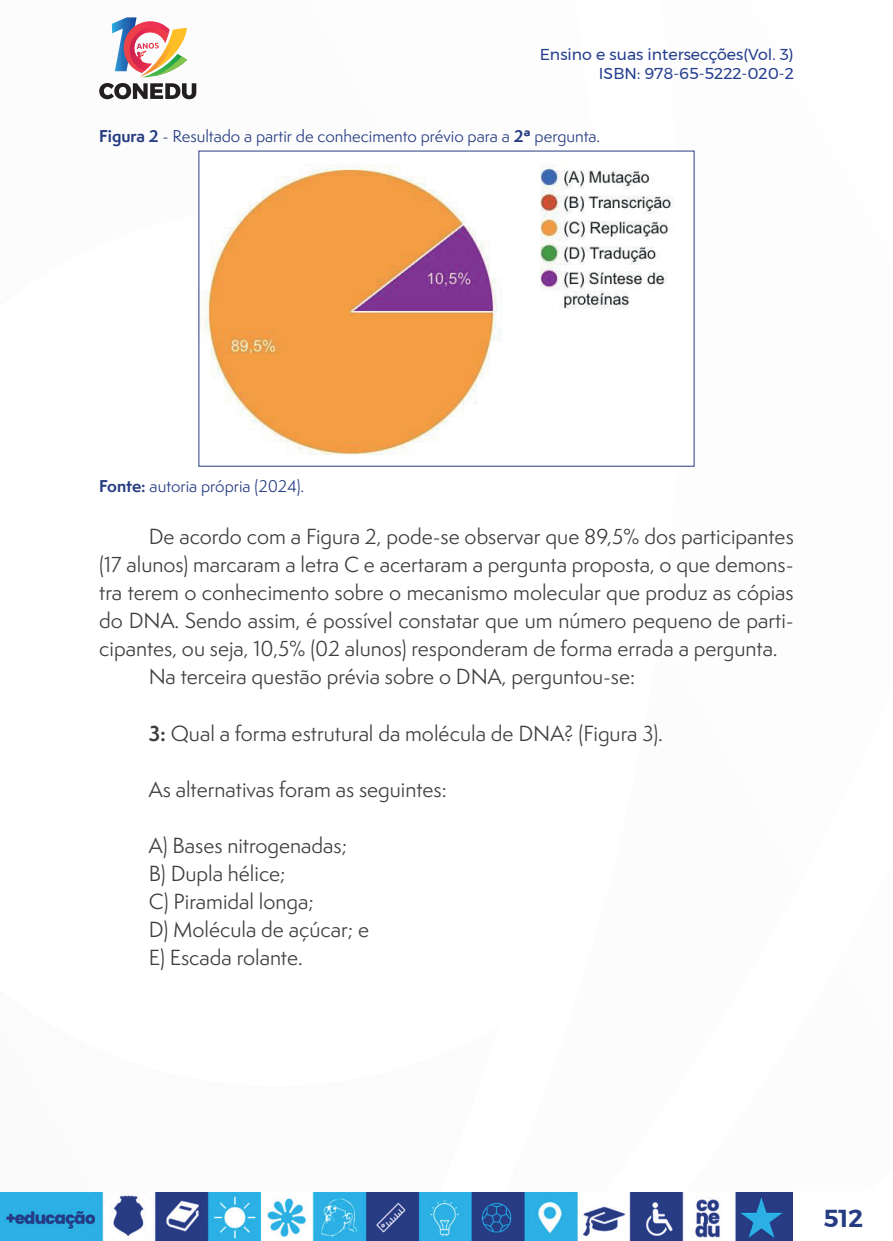
<style>
.page{position:relative;width:893px;height:1241px;background:#fff}
.page>*{position:absolute;margin:0;border:0;box-sizing:border-box;transform-origin:0 0}
.t1{font:600 24.5px "Montserrat";color:#263c82}
._7_CORPO{font:20.12px/28px "Semplicita Pro";color:#3e3e3f;text-align:justify}
._9_LEGENDAS{font:15.75px "Semplicita Pro";color:#263c82}
.t2{font:15.75px/18.9px "Montserrat";color:#253f8e;text-align:right}
._13_FONTES{font:15.75px "Semplicita Pro";color:#263c82}
.s1{font-weight:700}
</style>
<div class="page">
<svg style="left:112px;top:17px;width:75px;height:60px"></svg>
<svg style="left:99px;top:83px;width:97px;height:16px"></svg>
<img style="left:0;top:1192px;width:793px;height:48px">
<img style="left:200px;top:164px;width:474px;height:291px">
<p class="t2" style="left:540px;top:45px;width:256px">Ensino e suas intersecções(Vol. 3)<br>ISBN: 978-65-5222-020-2</p>
<p class="_9_LEGENDAS" style="left:99px;top:125px;width:502px"><span class="s1">Figura 2</span> - Resultado a partir de conhecimento prévio para a <span class="s1">2ª</span> pergunta.</p>
<p class="_13_FONTES" style="left:99px;top:474px;width:207px"><span class="s1">Fonte:</span> autoria própria (2024).</p>
<p class="_7_CORPO" style="left:99px;top:522px;width:696px;text-indent:50px">De acordo com a Figura 2, pode-se observar que 89,5% dos participantes (17 alunos) marcaram a letra C e acertaram a pergunta proposta, o que demons&shy;tra terem o conhecimento sobre o mecanismo molecular que produz as cópias do DNA. Sendo assim, é possível constatar que um número pequeno de parti&shy;cipantes, ou seja, 10,5% (02 alunos) responderam de forma errada a pergunta.</p>
<p class="_7_CORPO" style="left:149px;top:662px;width:488px">Na terceira questão prévia sobre o DNA, perguntou-se:</p>
<p class="_7_CORPO" style="left:149px;top:718px;width:516px"><span class="s1">3:</span> Qual a forma estrutural da molécula de DNA? (Figura 3).</p>
<p class="_7_CORPO" style="left:149px;top:774px;width:299px">As alternativas foram as seguintes:</p>
<p class="_7_CORPO" style="left:149px;top:830px;width:200px">A) Bases nitrogenadas;</p>
<p class="_7_CORPO" style="left:149px;top:858px;width:138px">B) Dupla hélice;</p>
<p class="_7_CORPO" style="left:149px;top:886px;width:167px">C) Piramidal longa;</p>
<p class="_7_CORPO" style="left:149px;top:914px;width:222px">D) Molécula de açúcar; e</p>
<p class="_7_CORPO" style="left:149px;top:942px;width:155px">E) Escada rolante.</p>
<p class="t1" style="left:824px;top:1198px;width:41px">512</p>
</div>
